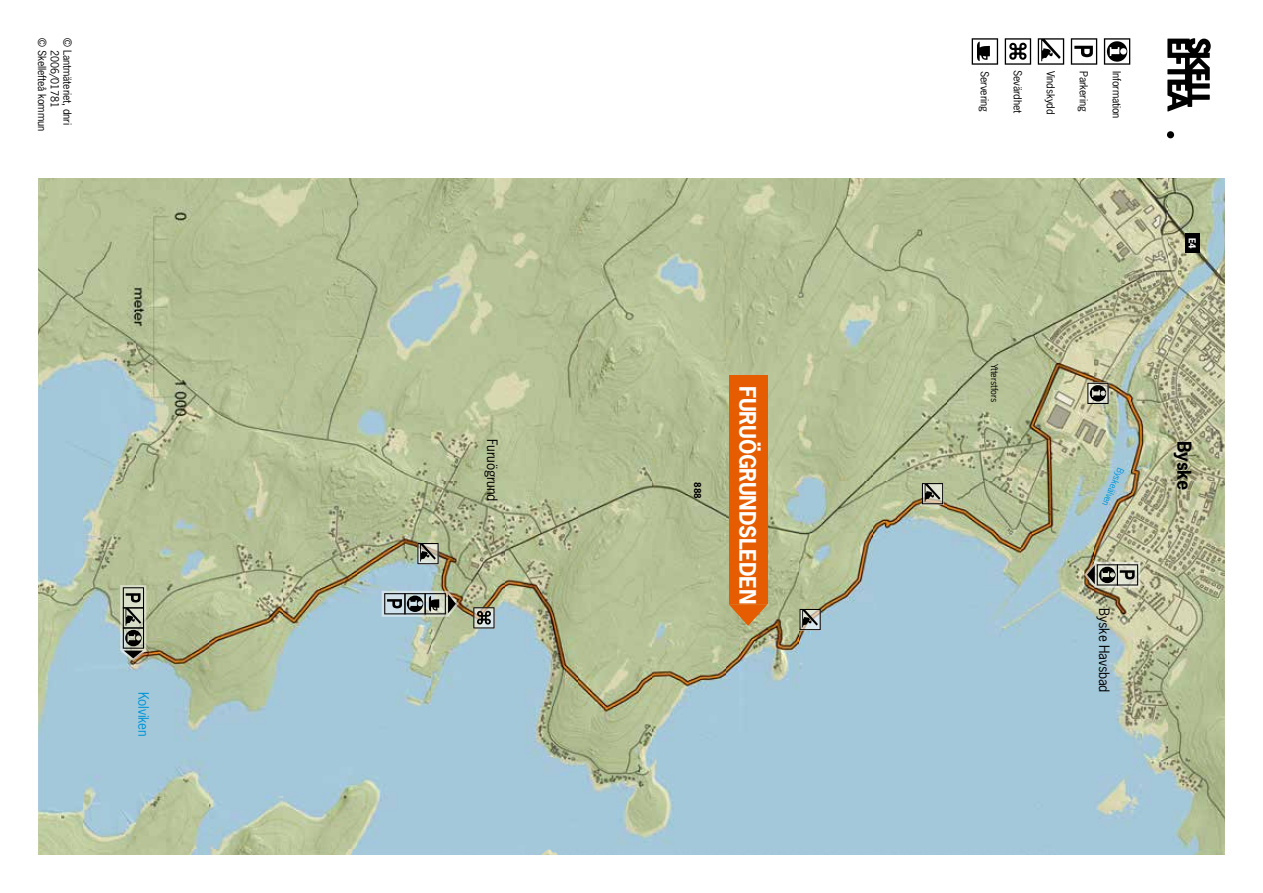
<style>
.page{position:relative;width:1263px;height:893px;background:#fff}
.page>*{position:absolute;margin:0;border:0;box-sizing:border-box;transform-origin:0 0}
.t1{font:700 21.3px "News Gothic";letter-spacing:-.015em;color:#fff}
.t2{font:700 18px "News Gothic";letter-spacing:-.015em;color:#000}
.t3{font:13.5px "News Gothic";letter-spacing:-.015em;color:#000}
.t4{font:13.5px "News Gothic";letter-spacing:-.015em;color:#0095d6}
.t5{font:10.5px "News Gothic";letter-spacing:-.015em;color:#000}
.t6{font:9px "News Gothic";letter-spacing:-.015em;color:#000}
.t7{font:9px "News Gothic";color:#0095d6}
.t8{font:700 9px "News Gothic";color:#000}
.t9{font:700 9px "News Gothic";color:#fff}
</style>
<div class="page">
<svg style="left:1104px;top:38px;width:26px;height:27px"></svg>
<img style="left:38px;top:179px;width:1187px;height:676px">
<svg style="left:1167px;top:38px;width:44px;height:74px"></svg>
<div style="left:1167px;top:131px;width:7px;height:7px;background:#000;border-radius:50%"></div>
<svg style="left:972px;top:38px;width:26px;height:27px"></svg>
<svg style="left:1038px;top:38px;width:26px;height:27px"></svg>
<svg style="left:1071px;top:38px;width:26px;height:27px"></svg>
<svg style="left:1005px;top:38px;width:26px;height:27px"></svg>
<svg style="left:1087px;top:383px;width:21px;height:21px"></svg>
<svg style="left:922px;top:483px;width:21px;height:21px"></svg>
<svg style="left:799px;top:609px;width:22px;height:21px"></svg>
<svg style="left:417px;top:543px;width:22px;height:21px"></svg>
<svg style="left:473px;top:607px;width:22px;height:21px"></svg>
<div style="left:729px;top:375px;width:38px;height:229px;background:#e65c00"></div>
<svg style="left:729px;top:604px;width:38px;height:22px"></svg>
<svg style="left:1138px;top:562px;width:2px;height:26px"></svg>
<div style="left:120px;top:585px;width:26px;height:66px;background:#d9dec9"></div>
<svg style="left:120px;top:587px;width:26px;height:74px"></svg>
<div style="left:382px;top:591px;width:66px;height:26px;background:#d0e3ec"></div>
<svg style="left:384px;top:591px;width:75px;height:26px"></svg>
<svg style="left:1084px;top:562px;width:54px;height:26px"></svg>
<div style="left:1185px;top:234px;width:15px;height:19px;background:#000"></div>
<p class="t5" style="left:49px;top:38px;width:94px;rotate:90deg">© Skellefteå kommun</p>
<p class="t5" style="left:74px;top:38px;width:88px;rotate:90deg">© Lantmäteriet, dnri</p>
<p class="t5" style="left:62px;top:50px;width:59px;rotate:90deg">2006/01781</p>
<p class="t4" style="left:152px;top:691px;width:47px;rotate:90deg">Kolviken</p>
<p class="t3" style="left:501px;top:439px;width:64px;rotate:90deg">Furuögrund</p>
<p class="t8" style="left:703px;top:482px;width:18px;rotate:90deg">888</p>
<h1 class="t1" style="left:762px;top:386px;width:219px;rotate:90deg">FURUÖGRUNDSLEDEN</h1>
<p class="t5" style="left:991px;top:71px;width:42px;rotate:90deg">Servering</p>
<p class="t5" style="left:1024px;top:70px;width:44px;rotate:90deg">Sevärdhet</p>
<p class="t5" style="left:1057px;top:71px;width:45px;rotate:90deg">Vindskydd</p>
<p class="t5" style="left:1090px;top:71px;width:42px;rotate:90deg">Parkering</p>
<p class="t5" style="left:1123px;top:71px;width:49px;rotate:90deg">Information</p>
<p class="t6" style="left:1000px;top:364px;width:40px;rotate:90deg">Ytterstfors</p>
<p class="t7" style="left:1126px;top:470px;width:42px;rotate:113deg">Byskeälven</p>
<p class="t3" style="left:1113px;top:608px;width:86px;rotate:90deg">Byske Havsbad</p>
<p class="t9" style="left:1198px;top:238px;width:12px;rotate:90deg">E4</p>
<h2 class="t2" style="left:1196px;top:441px;width:51px;rotate:90deg">Byske</h2>
</div>
